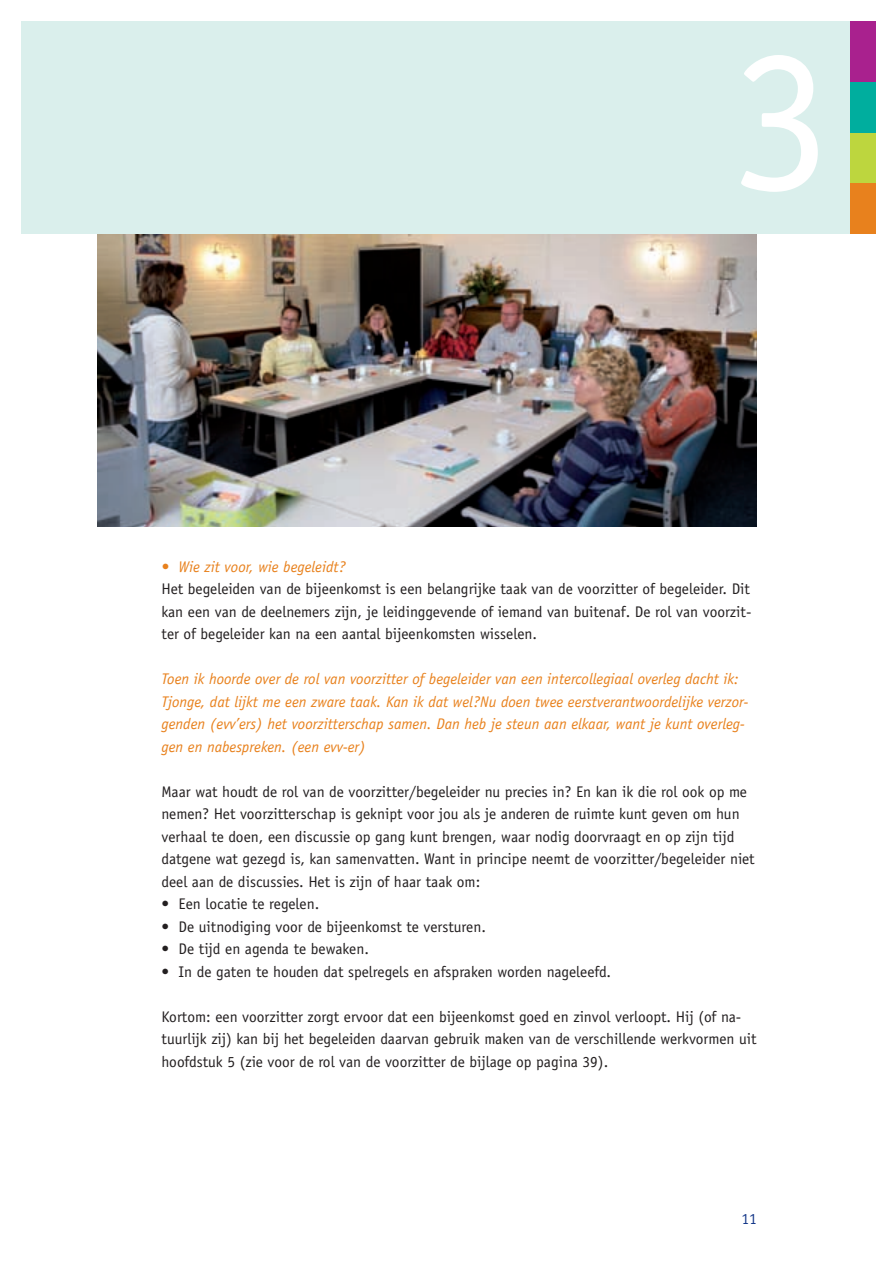
<style>
.page{position:relative;width:893px;height:1263px;background:#fff}
.page>*{position:absolute;margin:0;border:0;box-sizing:border-box;transform-origin:0 0}
.t1{font:204px "Officina Sans Std";color:#fff}
.t2{font:15.45px/22.5px "Officina Sans Std";color:#231f20}
.t3{font:italic 15.45px/22.5px "Officina Sans Std";color:#e8811d}
.t4{font:15.45px "Officina Sans Std";color:#153889}
</style>
<div class="page">
<div style="left:21px;top:21px;width:849px;height:213px;background:#daefec"></div>
<div style="left:851px;top:183px;width:25px;height:51px;background:#e8811d"></div>
<div style="left:851px;top:133px;width:25px;height:50px;background:#bdd63e"></div>
<div style="left:851px;top:21px;width:25px;height:61px;background:#a9218e"></div>
<div style="left:851px;top:82px;width:25px;height:51px;background:#00ae9e"></div>
<img style="left:98px;top:234px;width:659px;height:293px">
<h1 class="t1" style="left:730px;top:1px;width:104px">3</h1>
<p class="t3" style="left:162px;top:555px;width:186px">• Wie zit voor, wie begeleidt?</p>
<p class="t2" style="left:162px;top:578px;width:591px;text-align:justify">Het begeleiden van de bijeenkomst is een belangrijke taak van de voorzitter of begeleider. Dit kan een van de deelnemers zijn, je leidinggevende of iemand van buitenaf. De rol van voorzit&shy;ter of begeleider kan na een aantal bijeenkomsten wisselen.</p>
<p class="t3" style="left:162px;top:668px;width:588px">Toen ik hoorde over de rol van voorzitter of begeleider van een intercollegiaal overleg dacht ik:<br>Tjonge, dat lijkt me een zware taak. Kan ik dat wel?Nu doen twee eerstverantwoordelijke verzor&shy;genden (evv’ers) het voorzitterschap samen. Dan heb je steun aan elkaar, want je kunt overleg&shy;gen en nabespreken. (een evv-er)</p>
<p class="t2" style="left:162px;top:780px;width:595px">Maar wat houdt de rol van de voorzitter/begeleider nu precies in? En kan ik die rol ook op me nemen? Het voorzitterschap is geknipt voor jou als je anderen de ruimte kunt geven om hun verhaal te doen, een discussie op gang kunt brengen, waar nodig doorvraagt en op zijn tijd datgene wat gezegd is, kan samenvatten. Want in principe neemt de voorzitter/begeleider niet deel aan de discussies. Het is zijn of haar taak om:</p>
<p class="t2" style="left:162px;top:893px;width:159px">• Een locatie te regelen.</p>
<p class="t2" style="left:162px;top:915px;width:326px">• De uitnodiging voor de bijeenkomst te versturen.</p>
<p class="t2" style="left:162px;top:938px;width:209px">• De tijd en agenda te bewaken.</p>
<p class="t2" style="left:162px;top:960px;width:451px">• In de gaten te houden dat spelregels en afspraken worden nageleefd.</p>
<p class="t2" style="left:162px;top:1005px;width:596px">Kortom: een voorzitter zorgt ervoor dat een bijeenkomst goed en zinvol verloopt. Hij (of na&shy;tuurlijk zij) kan bij het begeleiden daarvan gebruik maken van de verschillende werkvormen uit hoofdstuk 5 (zie voor de rol van de voorzitter de bijlage op pagina 39).</p>
<p class="t4" style="left:741px;top:1210px;width:17px">11</p>
</div>
